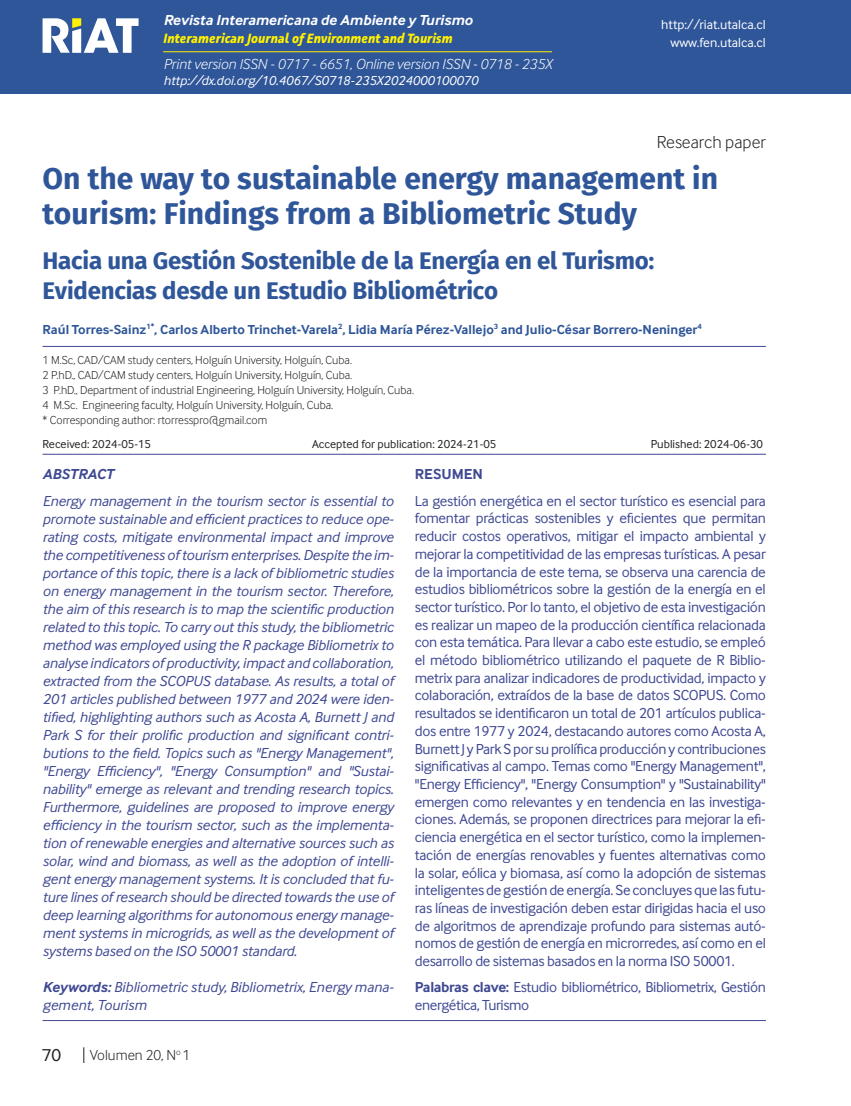
<style>
.page{position:relative;width:851px;height:1106px;background:#fff}
.page>*{position:absolute;margin:0;border:0;box-sizing:border-box;transform-origin:0 0}
.TITULO_INGLÉS{font:700 30px/34.5px "Fira Sans OT";color:#2f5699}
.TITULO_INGLÉS-2{font:700 24px/30px "Fira Sans OT";letter-spacing:-.01em;color:#2f5699}
.t1{font:300 18px "Inter Face";color:#231f20}
.t2{font:18px "Inter Face";color:#231f20}
.RESUMEN{font:15px/17.7px "Inter Face";letter-spacing:-.025em;color:#3f4993;text-align:justify}
.Cuerpo_de_Texto{font:italic 15px/18px "Inter Face";color:#3f4993;text-align:justify}
.t3{font:italic 300 15px "Inter Face";color:#fff}
.t4{font:italic 700 15px "Inter Face";color:#fff}
.t5{font:300 15px "Inter Face";color:#231f20}
.Cuerpo_de_Texto-2{font:italic 700 15px "Inter Face";color:#3f4993}
.RESUMEN-2{font:700 15px "Inter Face";color:#3f4993}
.AUTOR{font:700 13.5px "Inter Face";color:#2f5699}
.Cuerpo_de_Texto-3{font:italic 13.5px "Inter Face";color:#fff}
.t6{font:italic 700 13.5px "Facit";color:#fff101}
.t7{font:13.5px "Inter Face";color:#fff}
.Fuente{font:300 12px "Inter Face";color:#231f20}
.Cuerpo_de_Texto-4{font:12px "Inter Face";color:#231f20}
.s1{font-weight:700}
</style>
<div class="page">
<div style="left:0;top:0;width:850px;height:94px;background:#2f5699"></div>
<hr style="left:850px;top:0;width:1px;height:94px;background:#2f5699">
<svg style="left:43px;top:18px;width:95px;height:35px"></svg>
<svg style="left:83px;top:1047px;width:1px;height:16px"></svg>
<hr style="left:43px;top:346px;width:722px;height:1px;background:#3f4993">
<hr style="left:43px;top:454px;width:722px;height:1px;background:#3f4993">
<hr style="left:43px;top:1020px;width:722px;height:1px;background:#3f4993">
<hr style="left:163px;top:51px;width:389px;height:1px;background:#fff101">
<p class="t4" style="left:163px;top:12px;width:310px">Revista Interamericana de Ambiente y Turismo</p>
<p class="t7" style="left:661px;top:17px;width:106px">http://riat.utalca.cl</p>
<p class="t6" style="left:163px;top:30px;width:291px">Interamerican Journal of Environment and Tourism</p>
<p class="t3" style="left:163px;top:55px;width:390px">Print version ISSN - 0717 - 6651, Online version ISSN - 0718 - 235X</p>
<p class="Cuerpo_de_Texto-3" style="left:163px;top:73px;width:316px">http://dx.doi.org/10.4067/S0718-235X2024000100070</p>
<p class="t7" style="left:670px;top:35px;width:97px">www.fen.utalca.cl</p>
<p class="t1" style="left:656px;top:132px;width:110px">Research paper</p>
<p class="TITULO_INGLÉS" style="left:43px;top:163px;width:677px">On the way to sustainable energy management in tourism: Findings from a Bibliometric Study</p>
<p class="TITULO_INGLÉS-2" style="left:43px;top:247px;width:613px">Hacia una Gestión Sostenible de la Energía en el Turismo:<br>Evidencias desde un Estudio Bibliométrico</p>
<p class="AUTOR" style="left:43px;top:321px;width:660px">Raúl Torres-Sainz<sup>1*</sup>, Carlos Alberto Trinchet-Varela<sup>2</sup>, Lidia María Pérez-Vallejo<sup>3</sup> and Julio-César Borrero-Neninger<sup>4</sup></p>
<p class="Fuente" style="left:43px;top:353px;width:311px">1 M.Sc, CAD/CAM study centers, Holguín University, Holguín, Cuba.</p>
<p class="Fuente" style="left:43px;top:368px;width:311px">2 P.hD., CAD/CAM study centers, Holguín University, Holguín, Cuba.</p>
<p class="Fuente" style="left:43px;top:383px;width:373px">3 P.hD., Department of industrial Engineering, Holguín University, Holguín, Cuba.</p>
<p class="Fuente" style="left:43px;top:398px;width:292px">4 M.Sc. Engineering faculty, Holguín University, Holguín, Cuba.</p>
<p class="Fuente" style="left:43px;top:413px;width:226px">* Corresponding author: rtorresspro@gmail.com</p>
<p class="Cuerpo_de_Texto-4" style="left:43px;top:437px;width:110px">Received: 2024-05-15</p>
<p class="Cuerpo_de_Texto-4" style="left:312px;top:437px;width:186px">Accepted for publication: 2024-21-05</p>
<p class="Cuerpo_de_Texto-4" style="left:650px;top:437px;width:114px">Published: 2024-06-30</p>
<p class="RESUMEN-2" style="left:415px;top:465px;width:70px">RESUMEN</p>
<p class="RESUMEN" style="left:415px;top:492px;width:352px">La gestión energética en el sector turístico es esencial para fomentar prácticas sostenibles y eficientes que permitan reducir costos operativos, mitigar el impacto ambiental y mejorar la competitividad de las empresas turísticas. A pesar de la importancia de este tema, se observa una carencia de estudios bibliométricos sobre la gestión de la energía en el sector turístico. Por lo tanto, el objetivo de esta investigación es realizar un mapeo de la producción científica relacionada con esta temática. Para llevar a cabo este estudio, se empleó el método bibliométrico utilizando el paquete de R Biblio&shy;metrix para analizar indicadores de productividad, impacto y colaboración, extraídos de la base de datos SCOPUS. Como resultados se identificaron un total de 201 artículos publica&shy;dos entre 1977 y 2024, destacando autores como Acosta A, Burnett J y Park S por su prolífica producción y contribuciones significativas al campo. Temas como "Energy Management", "Energy Efficiency", "Energy Consumption" y "Sustainability" emergen como relevantes y en tendencia en las investiga&shy;ciones. Además, se proponen directrices para mejorar la efi&shy;ciencia energética en el sector turístico, como la implemen&shy;tación de energías renovables y fuentes alternativas como la solar, eólica y biomasa, así como la adopción de sistemas inteligentes de gestión de energía. Se concluyes que las futu&shy;ras líneas de investigación deben estar dirigidas hacia el uso de algoritmos de aprendizaje profundo para sistemas autó&shy;nomos de gestión de energía en microrredes, así como en el desarrollo de sistemas basados en la norma ISO 50001.</p>
<p class="RESUMEN" style="left:415px;top:977px;width:352px"><span class="s1">Palabras clave:</span> Estudio bibliométrico, Bibliometrix, Gestión energética, Turismo</p>
<p class="Cuerpo_de_Texto-2" style="left:43px;top:465px;width:73px">ABSTRACT</p>
<p class="Cuerpo_de_Texto" style="left:43px;top:492px;width:353px">Energy management in the tourism sector is essential to promote sustainable and efficient practices to reduce ope&shy;rating costs, mitigate environmental impact and improve the competitiveness of tourism enterprises. Despite the im&shy;portance of this topic, there is a lack of bibliometric studies on energy management in the tourism sector. Therefore, the aim of this research is to map the scientific production related to this topic. To carry out this study, the bibliometric method was employed using the R package Bibliometrix to analyse indicators of productivity, impact and collaboration, extracted from the SCOPUS database. As results, a total of 201 articles published between 1977 and 2024 were iden&shy;tified, highlighting authors such as Acosta A, Burnett J and Park S for their prolific production and significant contri&shy;butions to the field. Topics such as "Energy Management", "Energy Efficiency", "Energy Consumption" and "Sustai&shy;nability" emerge as relevant and trending research topics.<br>Furthermore, guidelines are proposed to improve energy efficiency in the tourism sector, such as the implementa&shy;tion of renewable energies and alternative sources such as solar, wind and biomass, as well as the adoption of intelli&shy;gent energy management systems. It is concluded that fu&shy;ture lines of research should be directed towards the use of deep learning algorithms for autonomous energy manage&shy;ment systems in microgrids, as well as the development of systems based on the ISO 50001 standard.</p>
<p class="Cuerpo_de_Texto" style="left:43px;top:978px;width:353px"><span class="s1">Keywords:</span> Bibliometric study, Bibliometrix, Energy mana&shy;gement, Tourism</p>
<p class="t2" style="left:42px;top:1045px;width:21px">70</p>
<p class="t5" style="left:90px;top:1046px;width:102px">Volumen 20, N<sup>o</sup> 1</p>
</div>
